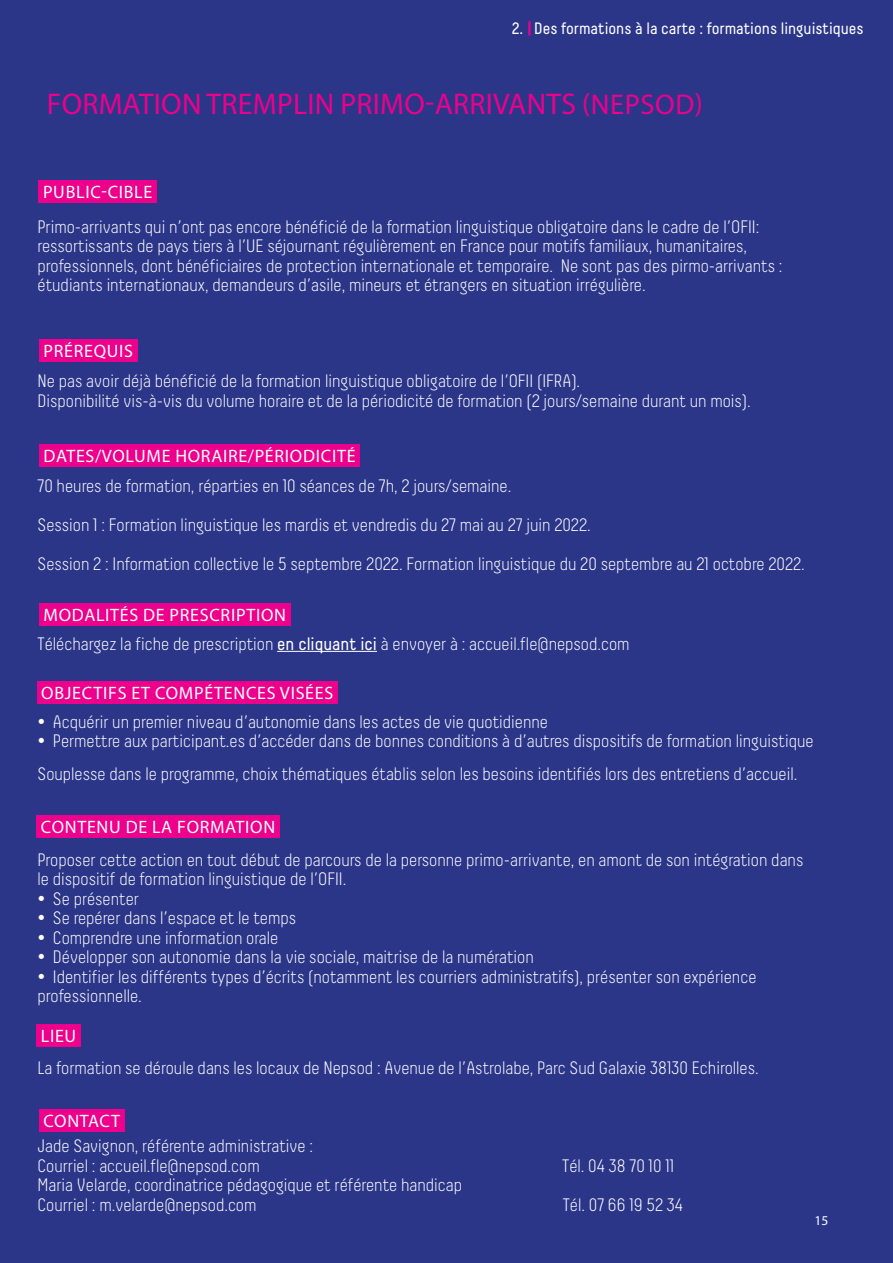
<style>
.page{position:relative;width:893px;height:1263px;background:#2c3689}
.page>*{position:absolute;margin:0;border:0;box-sizing:border-box;transform-origin:0 0}
.t1{font:30px "Myriad Pro";letter-spacing:.01em;color:#ec008c}
.t2{font:28.5px "Myriad Pro";color:#ec008c}
.t3{font:300 18px/19.5px "Decima";color:#fff}
.t4{font:18px "Myriad Pro";letter-spacing:.04em;color:#fff}
.t5{font:16.5px "Decima";color:#fff}
.t6{font:13.5px "Myriad Pro";color:#fafdff}
.s1{font-weight:400}
</style>
<div class="page">
<hr style="left:277px;top:651px;width:100px;height:1px;background:#fff">
<div style="left:39px;top:603px;width:251px;height:22px;background:#ec008c"></div>
<div style="left:37px;top:681px;width:301px;height:22px;background:#ec008c"></div>
<div style="left:39px;top:1109px;width:86px;height:22px;background:#ec008c"></div>
<div style="left:39px;top:445px;width:321px;height:22px;background:#ec008c"></div>
<div style="left:39px;top:180px;width:118px;height:22px;background:#ec008c"></div>
<div style="left:39px;top:339px;width:98px;height:22px;background:#ec008c"></div>
<div style="left:36px;top:816px;width:244px;height:22px;background:#ec008c"></div>
<div style="left:36px;top:1024px;width:45px;height:22px;background:#ec008c"></div>
<svg style="left:528px;top:21px;width:2px;height:15px"></svg>
<p class="t5" style="left:512px;top:19px;width:353px">2. Des formations à la carte : formations linguistiques</p>
<h1 class="t1" style="left:47px;top:86px;width:311px">FORMATION TREMPLIN PRIMO</h1>
<h1 class="t1" style="left:425px;top:86px;width:26px">-ARRIVANTS</h1>
<h2 class="t2" style="left:582px;top:87px;width:27px">(NEPSOD</h2>
<h2 class="t2" style="left:695px;top:87px;width:10px">)</h2>
<p class="t4" style="left:43px;top:181px;width:111px">PUBLIC-CIBLE</p>
<p class="t3" style="left:38px;top:216px;width:746px">Primo-arrivants qui n’ont pas encore bénéficié de la formation linguistique obligatoire dans le cadre de l’OFII: ressortissants de pays tiers à l’UE séjournant régulièrement en France pour motifs familiaux, humanitaires, professionnels, dont bénéficiaires de protection internationale et temporaire. Ne sont pas des pirmo-arrivants : étudiants internationaux, demandeurs d’asile, mineurs et étrangers en situation irrégulière.</p>
<p class="t4" style="left:44px;top:340px;width:91px">PRÉREQUIS</p>
<p class="t3" style="left:38px;top:371px;width:715px">Ne pas avoir déjà bénéficié de la formation linguistique obligatoire de l’OFII (IFRA).<br>Disponibilité vis-à-vis du volume horaire et de la périodicité de formation (2 jours/semaine durant un mois).</p>
<p class="t4" style="left:44px;top:445px;width:313px">DATES/VOLUME HORAIRE/PÉRIODICITÉ</p>
<p class="t3" style="left:38px;top:466px;width:769px;line-height:39px">70 heures de formation, réparties en 10 séances de 7h, 2 jours/semaine.<br>Session 1 : Formation linguistique les mardis et vendredis du 27 mai au 27 juin 2022.<br>Session 2 : Information collective le 5 septembre 2022. Formation linguistique du 20 septembre au 21 octobre 2022.</p>
<p class="t4" style="left:44px;top:604px;width:244px">MODALITÉS DE PRESCRIPTION</p>
<p class="t3" style="left:38px;top:633px;width:594px">Téléchargez la fiche de prescription <span class="s1">en cliquant ici</span> à envoyer à : accueil.fle@nepsod.com</p>
<p class="t4" style="left:41px;top:682px;width:294px">OBJECTIFS ET COMPÉTENCES VISÉES</p>
<p class="t3" style="left:38px;top:711px;width:512px">• Acquérir un premier niveau d’autonomie dans les actes de vie quotidienne</p>
<p class="t3" style="left:38px;top:724px;width:777px;line-height:33px">• Permettre aux participant.es d’accéder dans de bonnes conditions à d’autres dispositifs de formation linguistique<br>Souplesse dans le programme, choix thématiques établis selon les besoins identifiés lors des entretiens d’accueil.</p>
<p class="t4" style="left:41px;top:816px;width:236px">CONTENU DE LA FORMATION</p>
<p class="t3" style="left:38px;top:849px;width:767px">Proposer cette action en tout début de parcours de la personne primo-arrivante, en amont de son intégration dans le dispositif de formation linguistique de l’OFII.</p>
<p class="t3" style="left:38px;top:888px;width:103px">• Se présenter</p>
<p class="t3" style="left:38px;top:908px;width:260px">• Se repérer dans l’espace et le temps</p>
<p class="t3" style="left:38px;top:927px;width:242px">• Comprendre une information orale</p>
<p class="t3" style="left:38px;top:947px;width:498px">• Développer son autonomie dans la vie sociale, maitrise de la numération</p>
<p class="t3" style="left:38px;top:966px;width:720px">• Identifier les différents types d’écrits (notamment les courriers administratifs), présenter son expérience professionnelle.</p>
<p class="t4" style="left:41px;top:1025px;width:10px">LIEU</p>
<p class="t3" style="left:38px;top:1058px;width:723px">La formation se déroule dans les locaux de Nepsod : Avenue de l’Astrolabe, Parc Sud Galaxie 38130 Echirolles.</p>
<p class="t4" style="left:44px;top:1110px;width:78px">CONTACT</p>
<p class="t3" style="left:38px;top:1136px;width:277px">Jade Savignon, référente administrative :<br>Courriel : accueil.fle@nepsod.com</p>
<p class="t3" style="left:38px;top:1175px;width:426px">Maria Velarde, coordinatrice pédagogique et référente handicap<br>Courriel : m.velarde@nepsod.com</p>
<p class="t3" style="left:562px;top:1155px;width:114px">Tél. 04 38 70 10 11</p>
<p class="t3" style="left:563px;top:1194px;width:122px">Tél. 07 66 19 52 34</p>
<p class="t6" style="left:814px;top:1212px;width:15px">15</p>
</div>
